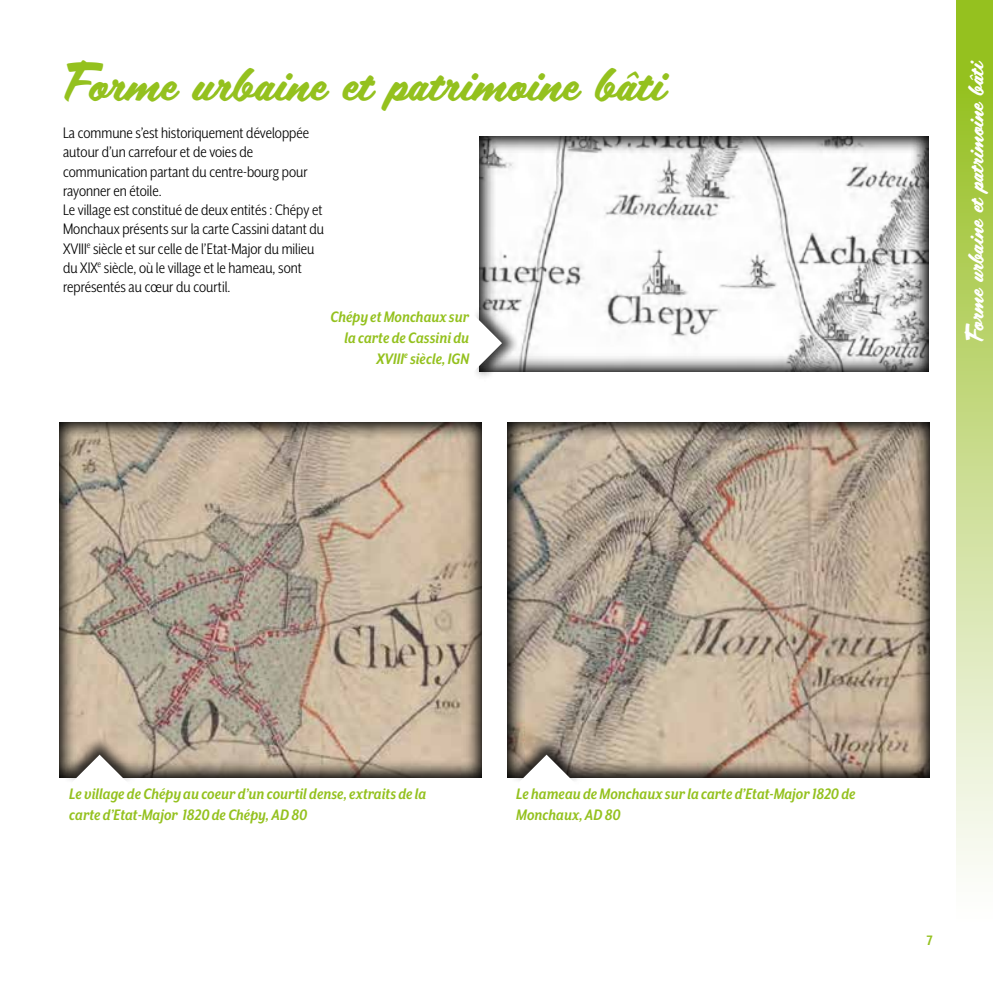
<style>
.page{position:relative;width:993px;height:993px;background:#fff}
.page>*{position:absolute;margin:0;border:0;box-sizing:border-box;transform-origin:0 0}
.t1{font:49px "Scriptorama JF Tradeshow";color:#94c11e}
.t2{font:22.75px "Scriptorama JF Tradeshow";color:#fff}
.t3{font:17.5px/19.2px "Mr Eaves XL San Nar OT";color:#000}
.t4{font:italic 700 17.5px/21px "Mr Eaves XL San Nar OT";color:#94c11e}
.t5{font:700 15.75px "Mr Eaves XL Mod Nar OT";color:#94c11e}
</style>
<div class="page">
<div style="left:956px;top:0;width:36px;height:992px;background:linear-gradient(to bottom,#8fbb13,#fff)"></div>
<svg style="left:479px;top:136px;width:450px;height:236px"></svg>
<svg style="left:59px;top:422px;width:423px;height:356px;background:#b1a18e"></svg>
<div style="left:61px;top:736px;width:77px;height:48px;background:#000;opacity:.75"></div>
<svg style="left:69px;top:754px;width:61px;height:30px"></svg>
<svg style="left:507px;top:422px;width:422px;height:356px;background:#ac9d8b"></svg>
<div style="left:508px;top:736px;width:76px;height:48px;background:#000;opacity:.75"></div>
<svg style="left:516px;top:754px;width:60px;height:30px"></svg>
<div style="left:471px;top:305px;width:49px;height:76px;background:#000;opacity:.75"></div>
<svg style="left:471px;top:313px;width:31px;height:60px"></svg>
<h1 class="t1" style="left:63px;top:48px;width:603px">Forme urbaine et patrimoine bâti</h1>
<p class="t3" style="left:63px;top:123px;width:262px">La commune s’est historiquement développée autour d’un carrefour et de voies de communication partant du centre-bourg pour rayonner en étoile.<br>Le village est constitué de deux entités : Chépy et Monchaux présents sur la carte Cassini datant du XVIII<sup>e</sup> siècle et sur celle de l’Etat-Major du milieu du XIX<sup>e</sup> siècle, où le village et le hameau, sont représentés au cœur du courtil.</p>
<p class="t4" style="left:330px;top:306px;width:140px;text-align:right">Chépy et Monchaux sur la carte de Cassini du<br>XVIII<sup>e</sup> siècle, IGN</p>
<h2 class="t2" style="left:958px;top:342px;width:283px;rotate:-90deg">Forme urbaine et patrimoine bâti</h2>
<p class="t4" style="left:69px;top:783px;width:358px">Le village de Chépy au coeur d’un courtil dense, extraits de la carte d’Etat-Major 1820 de Chépy, AD 80</p>
<p class="t4" style="left:516px;top:783px;width:341px">Le hameau de Monchaux sur la carte d’Etat-Major 1820 de<br>Monchaux, AD 80</p>
<p class="t5" style="left:926px;top:931px;width:7px">7</p>
</div>
